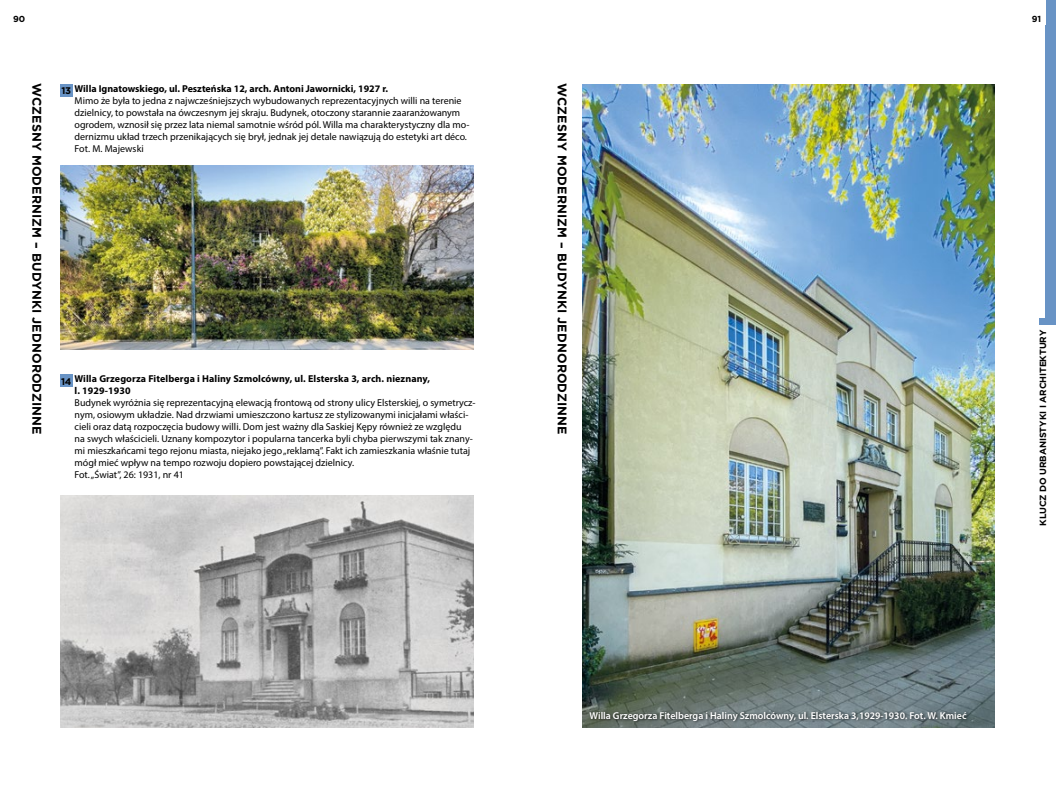
<style>
.page{position:relative;width:1056px;height:812px;background:#fff}
.page>*{position:absolute;margin:0;border:0;box-sizing:border-box;transform-origin:0 0}
.t1{font:700 12.5px "Gotham";letter-spacing:.01em;color:#000}
.t2{font:10px/12px "Myriad Pro";color:#000}
.t3{font:600 10px "Myriad Pro";color:#fff}
.t4{font:700 9.62px "Gotham";color:#000}
.t5{font:700 9px "Gotham";letter-spacing:-.01em;color:#000}
.t6{font:700 8.75px "Gotham";color:#000}
.s1{font-weight:700}
</style>
<div class="page">
<img style="left:60px;top:166px;width:414px;height:183px">
<img style="left:60px;top:495px;width:414px;height:232px">
<img style="left:582px;top:84px;width:412px;height:643px">
<div style="left:60px;top:84px;width:13px;height:13px;background:#6893c5"></div>
<div style="left:60px;top:374px;width:13px;height:13px;background:#6893c5"></div>
<div style="left:1045px;top:0;width:11px;height:324px;background:#6893c5"></div>
<div style="left:1039px;top:318px;width:17px;height:6px;background:#6893c5"></div>
<div style="left:588px;top:709px;width:382px;height:15px;background:#000;opacity:.75"></div>
<p class="t6" style="left:13px;top:13px;width:14px">90</p>
<p class="t6" style="left:1032px;top:13px;width:11px">91</p>
<p class="t1" style="left:45px;top:83px;width:353px;rotate:90deg">WCZESNY MODERNIZM – BUDYNKI JEDNORODZINNE</p>
<p class="t1" style="left:570px;top:83px;width:353px;rotate:90deg">WCZESNY MODERNIZM – BUDYNKI JEDNORODZINNE</p>
<p class="t4" style="left:62px;top:84px;width:11px">13</p>
<p class="t2" style="left:75px;top:82px;width:396px"><span class="s1">Willa Ignatowskiego, ul. Peszteńska 12, arch. Antoni Jawornicki, 1927 r.<br></span>Mimo że była to jedna z najwcześniejszych wybudowanych reprezentacyjnych willi na terenie dzielnicy, to powstała na ówczesnym jej skraju. Budynek, otoczony starannie zaaranżowanym ogrodem, wznosił się przez lata niemal samotnie wśród pól. Willa ma charakterystyczny dla mo&shy;dernizmu układ trzech przenikających się brył, jednak jej detale nawiązują do estetyki art déco.<br>Fot. M. Majewski</p>
<p class="t4" style="left:61px;top:374px;width:12px">14</p>
<p class="t2" style="left:75px;top:372px;width:403px"><span class="s1">Willa Grzegorza Fitelberga i Haliny Szmolcówny, ul. Elsterska 3, arch. nieznany,<br>l. 1929-1930<br></span>Budynek wyróżnia się reprezentacyjną elewacją frontową od strony ulicy Elsterskiej, o symetrycz&shy;nym, osiowym układzie. Nad drzwiami umieszczono kartusz ze stylizowanymi inicjałami właści&shy;cieli oraz datą rozpoczęcia budowy willi. Dom jest ważny dla Saskiej Kępy również ze względu<br>na swych właścicieli. Uznany kompozytor i popularna tancerka byli chyba pierwszymi tak znany&shy;mi mieszkańcami tego rejonu miasta, niejako jego „reklamą”. Fakt ich zamieszkania właśnie tutaj mógł mieć wpływ na tempo rozwoju dopiero powstającej dzielnicy.<br>Fot. „Świat”, 26: 1931, nr 41</p>
<p class="t5" style="left:1037px;top:525px;width:197px;rotate:-90deg">KLUCZ DO URBANISTYKI I ARCHITEKTURY</p>
<p class="t3" style="left:590px;top:708px;width:378px">Willa Grzegorza Fitelberga i Haliny Szmolcówny, ul. Elsterska 3,1929-1930. Fot. W. Kmieć</p>
</div>
